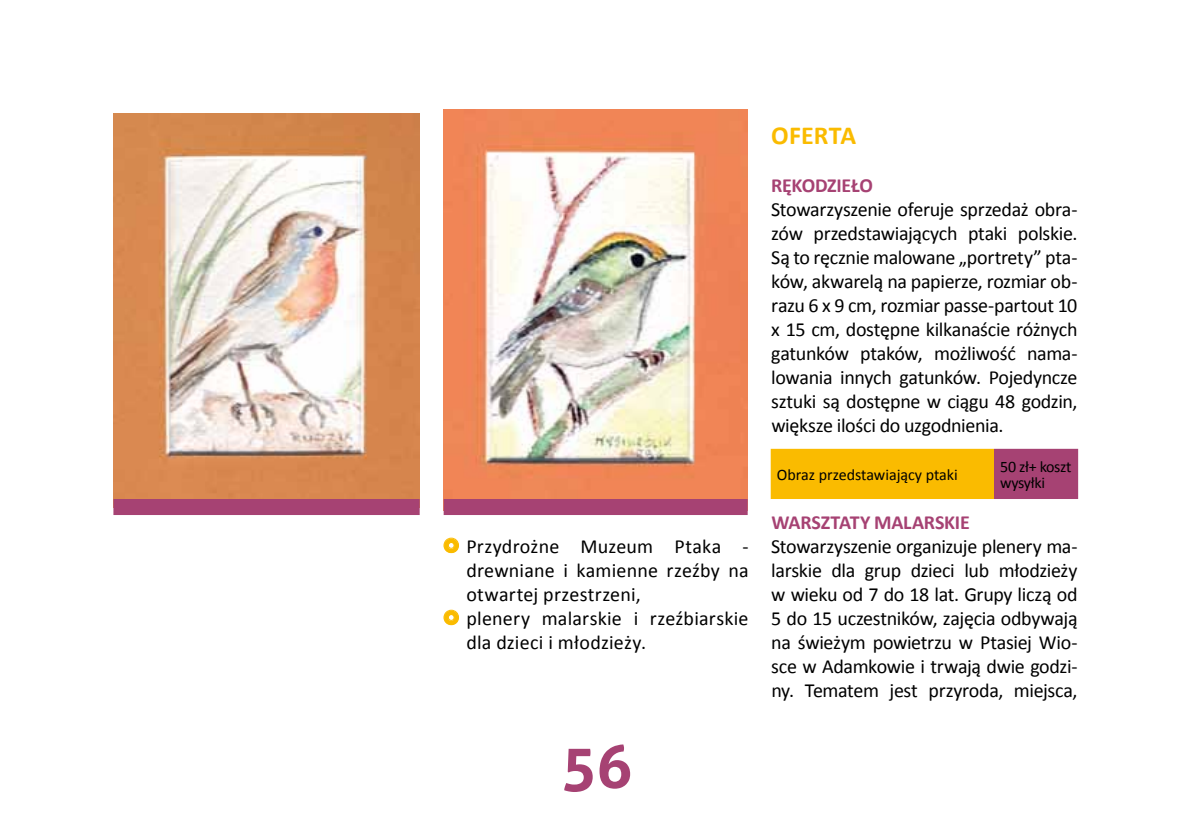
<style>
.page{position:relative;width:1191px;height:840px;background:#fff}
.page>*{position:absolute;margin:0;border:0;box-sizing:border-box;transform-origin:0 0}
.t1{font:700 60px "Aller";color:#a64273}
.t2{font:700 26px "Calibri";color:#fabb00}
.t3{font:20px/24px "Calibri";letter-spacing:.005em;color:#000;text-align:justify}
.t4{font:700 20px "Calibri";color:#a64273}
.t5{font:16px/16px "Calibri";letter-spacing:-.01em;color:#000}
</style>
<div class="page">
<img style="left:443px;top:109px;width:304px;height:389px">
<img style="left:113px;top:113px;width:306px;height:385px">
<div style="left:443px;top:498px;width:304px;height:16px;background:#a64273"></div>
<div style="left:113px;top:498px;width:307px;height:16px;background:#a64273"></div>
<div style="left:771px;top:449px;width:223px;height:49px;background:#fabb00"></div>
<div style="left:994px;top:449px;width:83px;height:49px;background:#a64273"></div>
<hr style="left:770px;top:448px;width:224px;height:1px;background:#fabb00">
<hr style="left:770px;top:449px;width:1px;height:48px;background:#fabb00">
<hr style="left:770px;top:497px;width:224px;height:1px;background:#fabb00">
<hr style="left:994px;top:448px;width:84px;height:1px;background:#a64273">
<hr style="left:1077px;top:449px;width:1px;height:48px;background:#a64273">
<hr style="left:994px;top:497px;width:84px;height:1px;background:#a64273">
<svg style="left:443px;top:537px;width:16px;height:16px"></svg>
<svg style="left:443px;top:609px;width:16px;height:16px"></svg>
<p class="t3" style="left:466px;top:533px;width:284px;text-align:left">Przydrożne Muzeum Ptaka - drewniane i kamienne rzeźby na otwartej przestrzeni,<br>plenery malarskie i rzeźbiarskie dla dzieci i młodzieży.</p>
<h1 class="t1" style="left:561px;top:729px;width:72px">56</h1>
<h2 class="t2" style="left:771px;top:119px;width:32px">OFERTA</h2>
<p class="t4" style="left:771px;top:173px;width:22px">RĘKODZIEŁO</p>
<p class="t3" style="left:771px;top:197px;width:308px">Stowarzyszenie oferuje sprzedaż obra&shy;zów przedstawiających ptaki polskie.<br>Są to ręcznie malowane „portrety” pta&shy;ków, akwarelą na papierze, rozmiar ob&shy;razu 6 x 9 cm, rozmiar passe-partout 10 x 15 cm, dostępne kilkanaście różnych gatunków ptaków, możliwość nama&shy;lowania innych gatunków. Pojedyncze sztuki są dostępne w ciągu 48 godzin, większe ilości do uzgodnienia.</p>
<p class="t5" style="left:777px;top:466px;width:182px">Obraz przedstawiający ptaki</p>
<p class="t5" style="left:1000px;top:458px;width:73px">50 zł+ koszt wysyłki</p>
<p class="t4" style="left:771px;top:509px;width:29px">WARSZTATY</p>
<p class="t4" style="left:874px;top:509px;width:12px">MALARSKIE</p>
<p class="t3" style="left:771px;top:533px;width:308px">Stowarzyszenie organizuje plenery ma&shy;larskie dla grup dzieci lub młodzieży w wieku od 7 do 18 lat. Grupy liczą od 5 do 15 uczestników, zajęcia odbywają na świeżym powietrzu w Ptasiej Wio&shy;sce w Adamkowie i trwają dwie godzi&shy;ny. Tematem jest przyroda, miejsca,</p>
</div>
